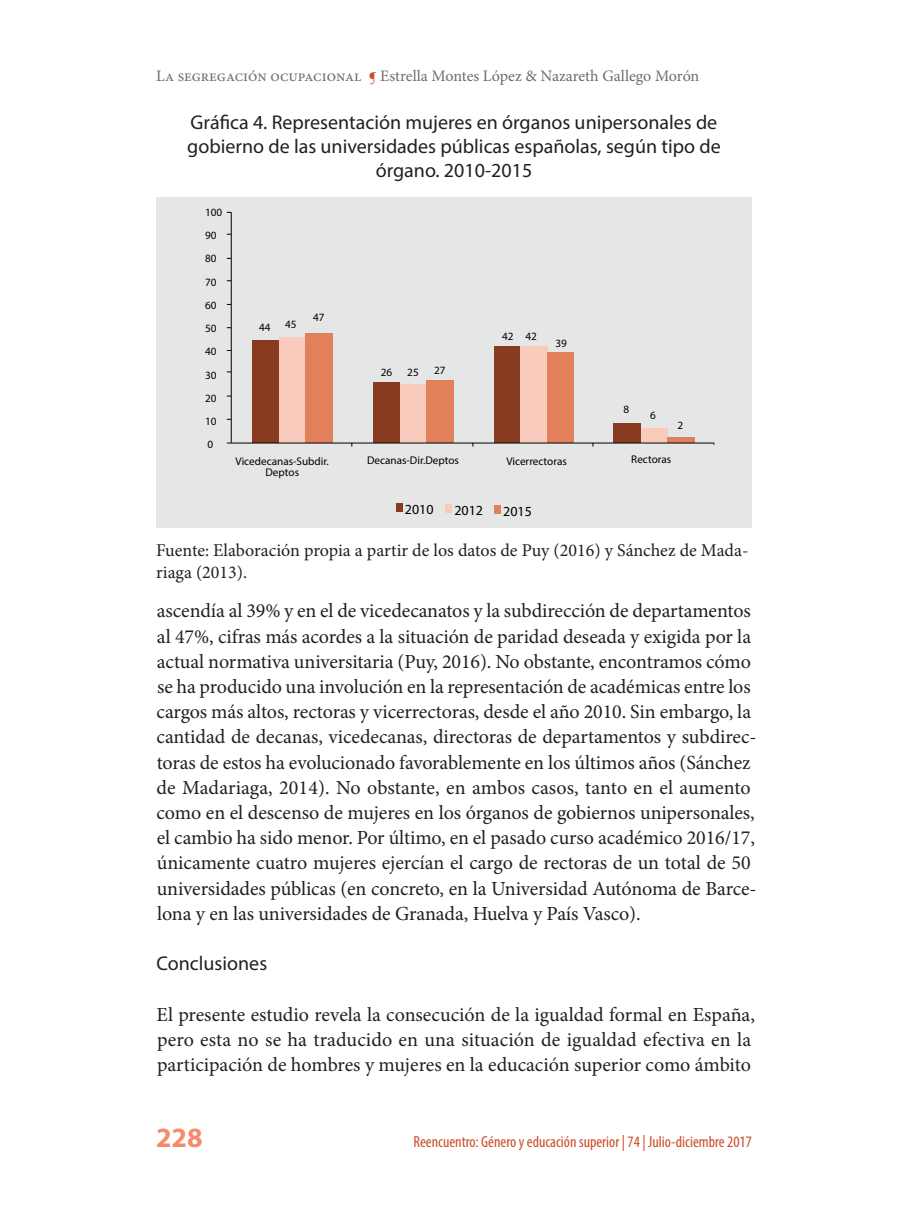
<style>
.page{position:relative;width:908px;height:1219px;background:#fff}
.page>*{position:absolute;margin:0;border:0;box-sizing:border-box;transform-origin:0 0}
.t1{font:700 28px "Myriad Pro";color:#f68a6b}
.t2{font:20px/25.2px "Minion Pro";letter-spacing:-.01em;color:#231f20}
.t3{font:20px/24px "Myriad Pro";color:#231f20;text-align:center}
.t4{font:18px/21.6px "Minion Pro";color:#231f20}
.t5{font:16px "Minion Pro";color:#6c6d70}
.t6{font:condensed 16px "Myriad Pro";color:#cc4c27}
.t7{font:14px "Myriad Pro";color:#000001}
.t8{font:11.2px/23.2px "Myriad Pro";color:#000001}
.s1{color:#cc4c27}
</style>
<div class="page">
<div style="left:156px;top:198px;width:595px;height:330px;background:#e5e6e6"></div>
<div style="left:252px;top:340px;width:27px;height:103px;background:#893b22"></div>
<div style="left:279px;top:337px;width:26px;height:106px;background:#f8cbbd"></div>
<div style="left:373px;top:382px;width:27px;height:61px;background:#893b22"></div>
<div style="left:494px;top:346px;width:25px;height:97px;background:#893b22"></div>
<div style="left:613px;top:423px;width:27px;height:20px;background:#893b22"></div>
<div style="left:305px;top:333px;width:28px;height:110px;background:#e2805b"></div>
<div style="left:400px;top:384px;width:26px;height:59px;background:#f8cbbd"></div>
<div style="left:519px;top:346px;width:28px;height:97px;background:#f8cbbd"></div>
<div style="left:640px;top:428px;width:27px;height:15px;background:#f8cbbd"></div>
<div style="left:426px;top:380px;width:27px;height:63px;background:#e2805b"></div>
<div style="left:547px;top:352px;width:27px;height:91px;background:#e2805b"></div>
<div style="left:667px;top:437px;width:27px;height:6px;background:#e2805b"></div>
<div style="left:494px;top:506px;width:7px;height:8px;background:#e2805b"></div>
<div style="left:444px;top:505px;width:7px;height:8px;background:#f8cbbd"></div>
<div style="left:395px;top:504px;width:7px;height:8px;background:#893b22"></div>
<hr style="left:231px;top:212px;width:1px;height:231px;background:#000001">
<hr style="left:227px;top:443px;width:487px;height:1px;background:#000001">
<p class="t5" style="left:156px;top:66px;width:544px">La segregación ocupacional <span class="s1">¶</span> Estrella Montes López &amp; Nazareth Gallego Morón</p>
<p class="t3" style="left:187px;top:110px;width:535px">Gráfica 4. Representación mujeres en órganos unipersonales de gobierno de las universidades públicas españolas, según tipo de órgano. 2010-2015</p>
<p class="t8" style="left:205px;top:200px;width:19px">100<br>90<br>80<br>70<br>60<br>50<br>40<br>30<br>20<br>10<br>0</p>
<p class="t8" style="left:259px;top:315px;width:13px">44</p>
<p class="t8" style="left:285px;top:313px;width:13px">45</p>
<p class="t8" style="left:313px;top:306px;width:13px">47</p>
<p class="t8" style="left:380px;top:361px;width:13px">26</p>
<p class="t8" style="left:407px;top:360px;width:13px">25</p>
<p class="t8" style="left:434px;top:359px;width:13px">27</p>
<p class="t8" style="left:502px;top:324px;width:36px">42 42</p>
<p class="t8" style="left:555px;top:332px;width:13px">39</p>
<p class="t8" style="left:623px;top:397px;width:7px">8</p>
<p class="t8" style="left:650px;top:404px;width:7px">6</p>
<p class="t8" style="left:677px;top:413px;width:7px">2</p>
<p class="t8" style="left:235px;top:455px;width:95px;line-height:11.2px;text-align:center">Vicedecanas-Subdir.<br>Deptos</p>
<p class="t8" style="left:367px;top:448px;width:93px">Decanas-Dir.Deptos</p>
<p class="t8" style="left:506px;top:449px;width:62px">Vicerrectoras</p>
<p class="t8" style="left:631px;top:448px;width:41px">Rectoras</p>
<p class="t7" style="left:405px;top:501px;width:30px">2010</p>
<p class="t7" style="left:454px;top:502px;width:30px">2012</p>
<p class="t7" style="left:503px;top:502px;width:30px">2015</p>
<p class="t4" style="left:156px;top:540px;width:593px">Fuente: Elaboración propia a partir de los datos de Puy (2016) y Sánchez de Mada&shy;riaga (2013).</p>
<p class="t2" style="left:156px;top:598px;width:601px">ascendía al 39% y en el de vicedecanatos y la subdirección de departamentos al 47%, cifras más acordes a la situación de paridad deseada y exigida por la actual normativa universitaria (Puy, 2016). No obstante, encontramos cómo se ha producido una involución en la representación de académicas entre los cargos más altos, rectoras y vicerrectoras, desde el año 2010. Sin embargo, la cantidad de decanas, vicedecanas, directoras de departamentos y subdirec&shy;toras de estos ha evolucionado favorablemente en los últimos años (Sánchez de Madariaga, 2014). No obstante, en ambos casos, tanto en el aumento como en el descenso de mujeres en los órganos de gobiernos unipersonales, el cambio ha sido menor. Por último, en el pasado curso académico 2016/17, únicamente cuatro mujeres ejercían el cargo de rectoras de un total de 50 universidades públicas (en concreto, en la Universidad Autónoma de Barce&shy;lona y en las universidades de Granada, Huelva y País Vasco).</p>
<p class="t3" style="left:156px;top:951px;width:112px">Conclusiones</p>
<p class="t2" style="left:156px;top:1002px;width:599px">El presente estudio revela la consecución de la igualdad formal en España, pero esta no se ha traducido en una situación de igualdad efectiva en la participación de hombres y mujeres en la educación superior como ámbito</p>
<h1 class="t1" style="left:156px;top:1119px;width:48px">228</h1>
<p class="t6" style="left:413px;top:1132px;width:340px">Reencuentro: Género y educación superior | 74 | Julio-diciembre 2017</p>
</div>
